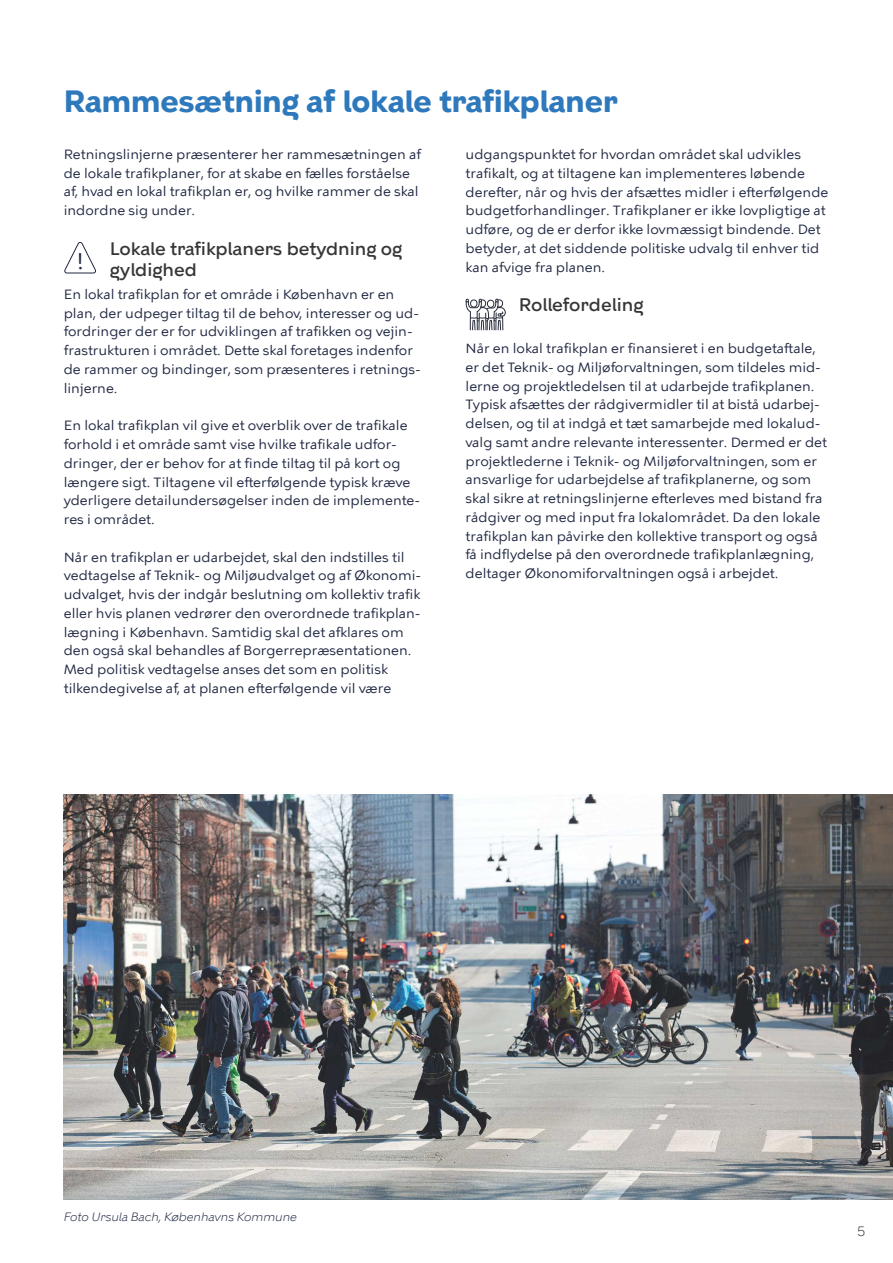
<style>
.page{position:relative;width:893px;height:1263px;background:#fff}
.page>*{position:absolute;margin:0;border:0;box-sizing:border-box;transform-origin:0 0}
.t1{font:700 30px "KBH";color:#2e78bc}
.t2{font:23.1px "KBH Tekst";color:#202842}
.t3{font:500 18px/21px "KBH";color:#373535}
.t4{font:13.5px/18.8px "KBH Tekst";color:#202842}
.t5{font:300 13.5px "KBH";color:#373535}
.t6{font:italic 300 12px "KBH";color:#202842}
</style>
<div class="page">
<img style="left:63px;top:795px;width:830px;height:404px">
<svg style="left:64px;top:242px;width:32px;height:31px"></svg>
<svg style="left:466px;top:299px;width:40px;height:31px"></svg>
<h1 class="t1" style="left:64px;top:83px;width:556px">Rammesætning af lokale trafikplaner</h1>
<p class="t4" style="left:64px;top:146px;width:359px">Retningslinjerne præsenterer her rammesætningen af de lokale trafikplaner, for at skabe en fælles forståelse af, hvad en lokal trafikplan er, og hvilke rammer de skal indordne sig under.</p>
<h2 class="t2" style="left:77px;top:251px;width:8px">!</h2>
<h3 class="t3" style="left:110px;top:238px;width:294px">Lokale trafikplaners betydning og gyldighed</h3>
<p class="t4" style="left:64px;top:285px;width:359px">En lokal trafikplan for et område i København er en plan, der udpeger tiltag til de behov, interesser og ud&shy;fordringer der er for udviklingen af trafikken og vejin&shy;frastrukturen i området. Dette skal foretages indenfor de rammer og bindinger, som præsenteres i retnings&shy;linjerne.</p>
<p class="t4" style="left:64px;top:416px;width:358px">En lokal trafikplan vil give et overblik over de trafikale forhold i et område samt vise hvilke trafikale udfor&shy;dringer, der er behov for at finde tiltag til på kort og længere sigt. Tiltagene vil efterfølgende typisk kræve yderligere detailundersøgelser inden de implemente&shy;res i området.</p>
<p class="t4" style="left:64px;top:547px;width:359px">Når en trafikplan er udarbejdet, skal den indstilles til vedtagelse af Teknik- og Miljøudvalget og af Økonomi&shy;udvalget, hvis der indgår beslutning om kollektiv trafik eller hvis planen vedrører den overordnede trafikplan&shy;lægning i København. Samtidig skal det afklares om den også skal behandles af Borgerrepræsentationen.<br>Med politisk vedtagelse anses det som en politisk tilkendegivelse af, at planen efterfølgende vil være</p>
<p class="t4" style="left:466px;top:145px;width:364px">udgangspunktet for hvordan området skal udvikles trafikalt, og at tiltagene kan implementeres løbende derefter, når og hvis der afsættes midler i efterfølgende budgetforhandlinger. Trafikplaner er ikke lovpligtige at udføre, og de er derfor ikke lovmæssigt bindende. Det betyder, at det siddende politiske udvalg til enhver tid kan afvige fra planen.</p>
<h3 class="t3" style="left:519px;top:296px;width:126px">Rollefordeling</h3>
<p class="t4" style="left:466px;top:339px;width:363px">Når en lokal trafikplan er finansieret i en budgetaftale, er det Teknik- og Miljøforvaltningen, som tildeles mid&shy;lerne og projektledelsen til at udarbejde trafikplanen.<br>Typisk afsættes der rådgivermidler til at bistå udarbej&shy;delsen, og til at indgå et tæt samarbejde med lokalud&shy;valg samt andre relevante interessenter. Dermed er det projektlederne i Teknik- og Miljøforvaltningen, som er ansvarlige for udarbejdelse af trafikplanerne, og som skal sikre at retningslinjerne efterleves med bistand fra rådgiver og med input fra lokalområdet. Da den lokale trafikplan kan påvirke den kollektive transport og også få indflydelse på den overordnede trafikplanlægning, deltager Økonomiforvaltningen også i arbejdet.</p>
<p class="t6" style="left:64px;top:1212px;width:235px">Foto Ursula Bach, Københavns Kommune</p>
<p class="t5" style="left:857px;top:1223px;width:10px">5</p>
</div>
